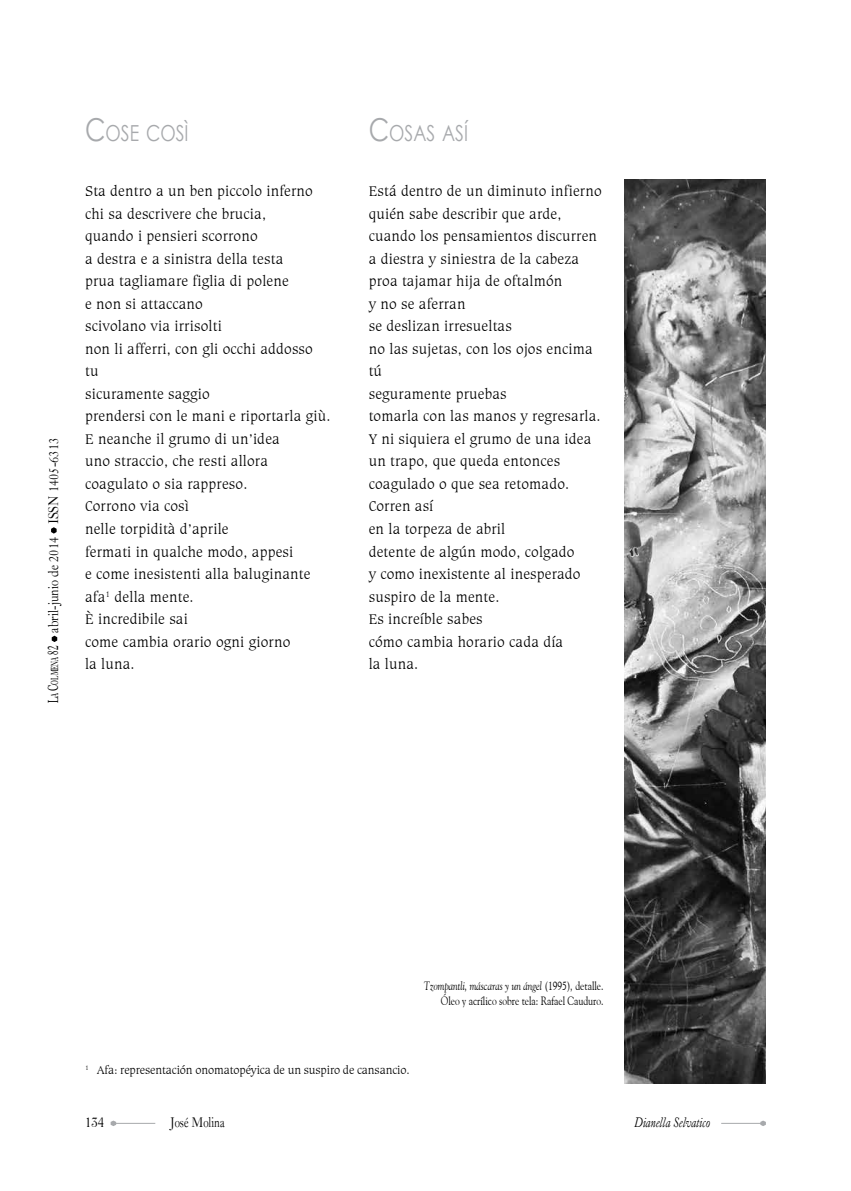
<style>
.page{position:relative;width:851px;height:1191px;background:#fff}
.page>*{position:absolute;margin:0;border:0;box-sizing:border-box;transform-origin:0 0}
.t1{font:22.05px "Century Gothic";color:#a7a9ac;scale:.8 1}
.t2{font:300 15px/22.5px "Caxton BT";letter-spacing:.01em;color:#000}
.t3{font:15px "Caslon Old Face BT";color:#000;scale:.9 1}
.t4{font:italic 15px "Caslon Old Face BT";color:#000;scale:.8 1}
.t5{font:15px "Caslon Old Face BT";color:#000;scale:.8 1}
.t6{font:300 13.5px "Windsor BT";color:#000;scale:.8 1}
.t7{font:12px/15px "Goudy Old Style BT";color:#000;text-align:right;scale:.8 1}
.t8{font:300 12px "Caxton BT";letter-spacing:-.01em;color:#000}
.s1{font-family:"Dutch 766 BT Roman A"}
.s2{font-family:"Dutch 766 BT Roman A";font-size:10.5px}
.s3{font-size:31.5px}
.s4{font-style:italic}
</style>
<div class="page">
<svg style="left:759px;top:1120px;width:7px;height:6px"></svg>
<hr style="left:721px;top:1123px;width:42px;height:1px;background:#a7a9ac">
<svg style="left:110px;top:1120px;width:7px;height:6px"></svg>
<hr style="left:113px;top:1123px;width:42px;height:1px;background:#a7a9ac">
<svg style="left:51px;top:635px;width:7px;height:7px"></svg>
<svg style="left:51px;top:527px;width:6px;height:7px"></svg>
<img style="left:624px;top:179px;width:141px;height:904px">
<p class="t3" style="left:44px;top:703px;width:296px;rotate:-90deg"><span class="s1">L</span><span class="s2">a</span> <span class="s1">C</span><span class="s2">olmena</span> <span class="s1">82</span> abril-junio de 2014 ISSN 1405-6313</p>
<h1 class="t1" style="left:85px;top:119px;width:131px"><span class="s3">C</span>OSE COSÌ</h1>
<p class="t2" style="left:85px;top:180px;width:247px">Sta dentro a un ben piccolo inferno chi sa descrivere che brucia,<br>quando i pensieri scorrono<br>a destra e a sinistra della testa<br>prua tagliamare figlia di polene<br>e non si attaccano<br>scivolano via irrisolti<br>non li afferri, con gli occhi addosso<br>tu<br>sicuramente saggio<br>prendersi con le mani e riportarla giù.<br>E neanche il grumo di un’idea<br>uno straccio, che resti allora coagulato o sia rappreso.<br>Corrono via così<br>nelle torpidità d’aprile<br>fermati in qualche modo, appesi<br>e come inesistenti alla baluginante afa<sup>1</sup> della mente.<br>È incredibile sai<br>come cambia orario ogni giorno<br>la luna.</p>
<h1 class="t1" style="left:368px;top:119px;width:126px"><span class="s3">C</span> OSAS ASÍ</h1>
<p class="t2" style="left:368px;top:180px;width:234px">Está dentro de un diminuto infierno quién sabe describir que arde, cuando los pensamientos discurren a diestra y siniestra de la cabeza proa tajamar hija de oftalmón<br>y no se aferran<br>se deslizan irresueltas<br>no las sujetas, con los ojos encima tú<br>seguramente pruebas<br>tomarla con las manos y regresarla.<br>Y ni siquiera el grumo de una idea un trapo, que queda entonces coagulado o que sea retomado.<br>Corren así<br>en la torpeza de abril<br>detente de algún modo, colgado<br>y como inexistente al inesperado suspiro de la mente.<br>Es increíble sabes<br>cómo cambia horario cada día<br>la luna.</p>
<p class="t7" style="left:423px;top:978px;width:226px"><span class="s4">Tzompantli, máscaras y un ángel</span> (1995)<span class="s4">,</span> detalle.<br>Óleo y acrílico sobre tela: Rafael Cauduro.</p>
<p class="t8" style="left:85px;top:1062px;width:326px"><sup>1</sup> Afa: representación onomatopéyica de un suspiro de cansancio.</p>
<p class="t6" style="left:85px;top:1114px;width:25px">134</p>
<p class="t5" style="left:170px;top:1113px;width:70px">José Molina</p>
<p class="t4" style="left:634px;top:1113px;width:97px">Dianella Selvatico</p>
</div>
